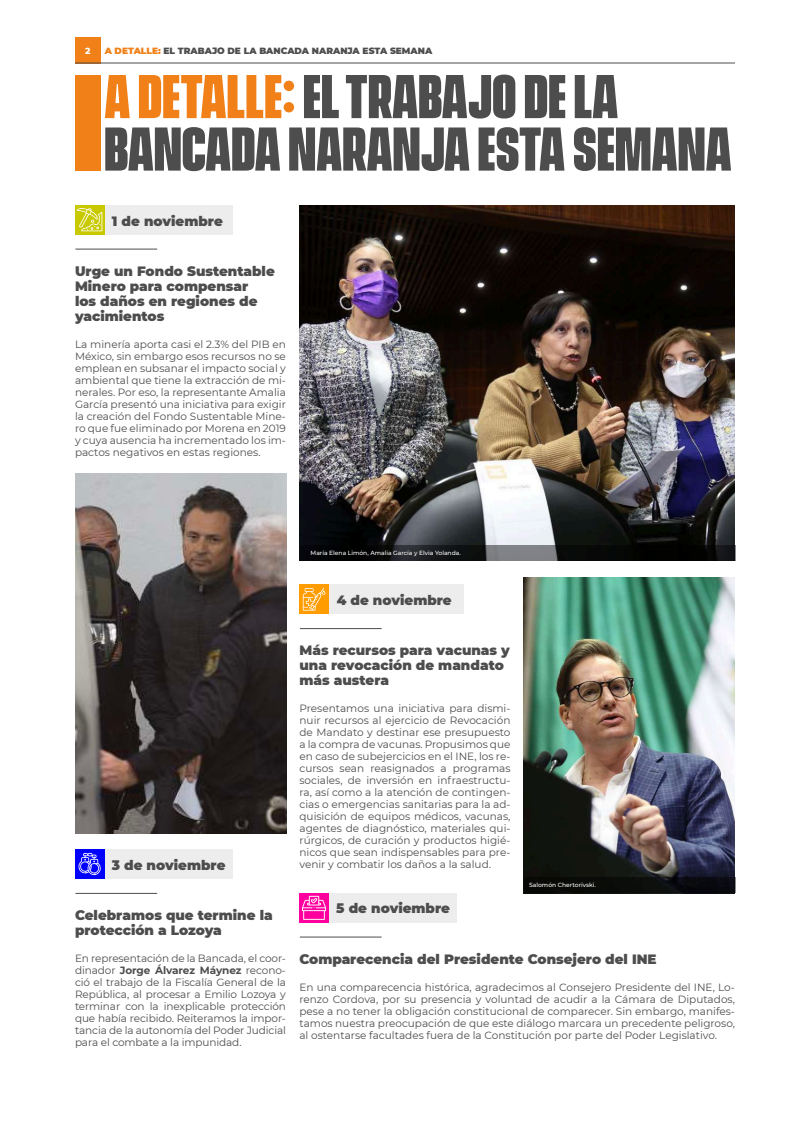
<style>
.page{position:relative;width:810px;height:1125px;background:#fff}
.page>*{position:absolute;margin:0;border:0;box-sizing:border-box;transform-origin:0 0}
.t1{font:700 56.25px/52.5px "Vanguard CF Extra";color:#4d4d4d}
.t2{font:900 13.5px/15px "Montserrat";color:#4d4d4d}
.t3{font:10.5px/12px "Montserrat";color:#4d4d4d;text-align:justify}
.t4{font:900 9px "Montserrat";color:#4d4d4d}
.t5{font:800 9px "Montserrat";color:#fff}
.t6{font:500 6px "Montserrat";color:#fff}
.s1{color:#f08017}
.s2{font-weight:700}
</style>
<div class="page">
<div style="left:75px;top:37px;width:25px;height:26px;background:#f08017"></div>
<hr style="left:75px;top:63px;width:660px;height:1px;background:#4d4d4d">
<img style="left:300px;top:205px;width:435px;height:340px">
<div style="left:103px;top:205px;width:129px;height:29px;background:#ededed"></div>
<div style="left:103px;top:849px;width:129px;height:30px;background:#ededed"></div>
<div style="left:328px;top:893px;width:129px;height:29px;background:#ededed"></div>
<div style="left:328px;top:585px;width:136px;height:29px;background:#ededed"></div>
<div style="left:75px;top:75px;width:25px;height:96px;background:#f08017"></div>
<svg style="left:75px;top:205px;width:29px;height:29px"></svg>
<div style="left:75px;top:849px;width:29px;height:30px;background:#00f"></div>
<div style="left:299px;top:893px;width:30px;height:29px;background:#ff009e"></div>
<div style="left:299px;top:585px;width:30px;height:29px;background:#ff9c00"></div>
<hr style="left:75px;top:249px;width:82px;height:1px;background:#4d4d4d">
<hr style="left:75px;top:893px;width:82px;height:1px;background:#4d4d4d">
<hr style="left:300px;top:937px;width:82px;height:1px;background:#4d4d4d">
<hr style="left:300px;top:628px;width:82px;height:1px;background:#4d4d4d">
<svg style="left:300px;top:545px;width:435px;height:16px;background:#1d1e1f"></svg>
<svg style="left:77px;top:208px;width:25px;height:23px"></svg>
<svg style="left:78px;top:853px;width:23px;height:22px"></svg>
<img style="left:75px;top:474px;width:211px;height:360px">
<svg style="left:303px;top:588px;width:22px;height:23px"></svg>
<img style="left:524px;top:577px;width:211px;height:300px">
<div style="left:524px;top:877px;width:211px;height:16px;background:#080b0b"></div>
<svg style="left:302px;top:896px;width:24px;height:24px"></svg>
<p class="t5" style="left:85px;top:44px;width:7px">2</p>
<p class="t4" style="left:105px;top:44px;width:329px"><span class="s1">A DETALLE:</span> EL TRABAJO DE LA BANCADA NARANJA ESTA SEMANA</p>
<h1 class="t1" style="left:104px;top:74px;width:629px"><span class="s1">A DETALLE:</span> EL TRABAJO DE LA<br>BANCADA NARANJA ESTA SEMANA</h1>
<p class="t2" style="left:112px;top:212px;width:112px">1 de noviembre</p>
<p class="t2" style="left:75px;top:262px;width:201px">Urge un Fondo Sustentable<br>Minero para compensar<br>los daños en regiones de yacimientos</p>
<p class="t3" style="left:75px;top:337px;width:213px">La minería aporta casi el 2.3% del PIB en México, sin embargo esos recursos no se emplean en subsanar el impacto social y ambiental que tiene la extracción de mi&shy;nerales. Por eso, la representante Amalia García presentó una iniciativa para exigir la creación del Fondo Sustentable Mine&shy;ro que fue eliminado por Morena en 2019 y cuya ausencia ha incrementado los im&shy;pactos negativos en estas regiones.</p>
<p class="t2" style="left:112px;top:857px;width:115px">3 de noviembre</p>
<p class="t6" style="left:311px;top:549px;width:152px">María Elena Limón, Amalia García y Elvia Yolanda.</p>
<p class="t2" style="left:337px;top:592px;width:116px">4 de noviembre</p>
<p class="t2" style="left:299px;top:642px;width:212px">Más recursos para vacunas y una revocación de mandato más austera</p>
<p class="t3" style="left:299px;top:702px;width:213px">Presentamos una iniciativa para dismi&shy;nuir recursos al ejercicio de Revocación de Mandato y destinar ese presupuesto a la compra de vacunas. Propusimos que en caso de subejercicios en el INE, los re&shy;cursos sean reasignados a programas sociales, de inversión en infraestructu&shy;ra, así como a la atención de contingen&shy;cias o emergencias sanitarias para la ad&shy;quisición de equipos médicos, vacunas, agentes de diagnóstico, materiales qui&shy;rúrgicos, de curación y productos higié&shy;nicos que sean indispensables para pre&shy;venir y combatir los daños a la salud.</p>
<p class="t6" style="left:529px;top:881px;width:68px">Salomón Chertorivski.</p>
<p class="t2" style="left:336px;top:900px;width:115px">5 de noviembre</p>
<p class="t2" style="left:75px;top:907px;width:199px">Celebramos que termine la protección a Lozoya</p>
<p class="t3" style="left:75px;top:952px;width:213px">En representación de la Bancada, el coor&shy;dinador <span class="s2">Jorge Álvarez Máynez</span> recono&shy;ció el trabajo de la Fiscalía General de la República, al procesar a Emilio Lozoya y terminar con la inexplicable protección que había recibido. Reiteramos la impor&shy;tancia de la autonomía del Poder Judicial para el combate a la impunidad.</p>
<p class="t2" style="left:299px;top:950px;width:359px">Comparecencia del Presidente Consejero del INE</p>
<p class="t3" style="left:299px;top:980px;width:437px">En una comparecencia histórica, agradecimos al Consejero Presidente del INE, Lo&shy;renzo Cordova, por su presencia y voluntad de acudir a la Cámara de Diputados, pese a no tener la obligación constitucional de comparecer. Sin embargo, manifes&shy;tamos nuestra preocupación de que este diálogo marcara un precedente peligroso, al ostentarse facultades fuera de la Constitución por parte del Poder Legislativo.</p>
</div>
